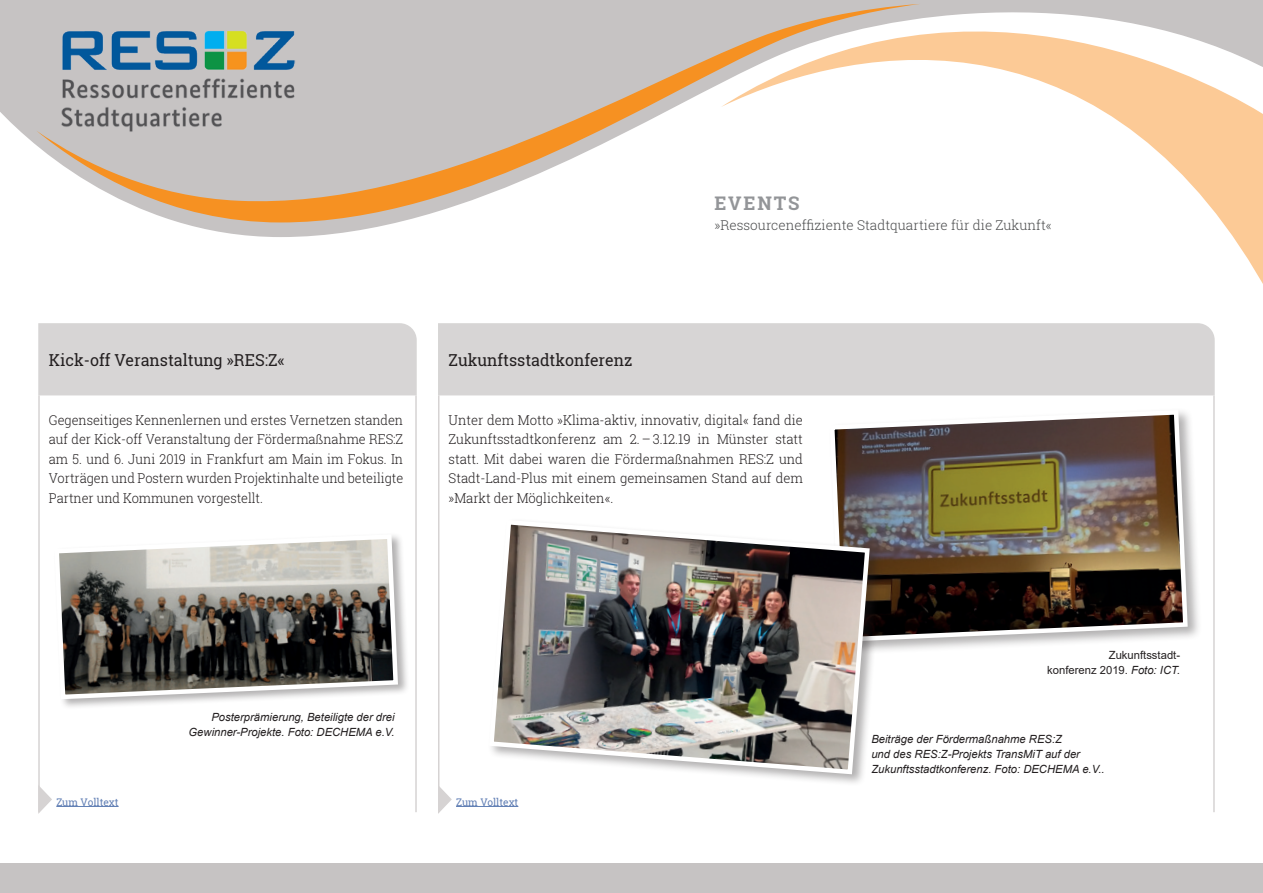
<style>
.page{position:relative;width:1263px;height:893px;background:#fff}
.page>*{position:absolute;margin:0;border:0;box-sizing:border-box;transform-origin:0 0}
.t1{font:700 18.75px "Roboto Slab";letter-spacing:.1em;color:#939598}
.t2{font:16.5px "Roboto Slab";color:#231f20}
.t3{font:300 13.5px/19.5px "Roboto Slab";letter-spacing:-.005em;color:#231f20;text-align:justify;scale:.95 1}
.t4{font:300 13.5px/19.5px "Roboto Slab";letter-spacing:-.005em;color:#231f20;text-align:justify}
.t5{font:300 13.5px "Roboto Slab";color:#4b4c4d}
.t6{font:italic 11.25px/15px "Arial";color:#231f20;text-align:right}
.t7{font:11.25px/15px "Arial";color:#231f20;text-align:right}
.t8{font:10.5px "Roboto Slab";color:#607eb4}
.s1{font-style:italic}
</style>
<div class="page">
<svg style="left:0;top:0;width:721px;height:237px"></svg>
<svg style="left:721px;top:0;width:542px;height:284px"></svg>
<svg style="left:36px;top:4px;width:884px;height:218px;fill:#c6c3c3"></svg>
<img style="left:62px;top:26px;width:234px;height:48px">
<img style="left:58px;top:74px;width:240px;height:59px">
<div style="left:38px;top:323px;width:379px;height:72px;background:#d7d5d5"></div>
<div style="left:53px;top:532px;width:357px;height:178px;background:#231f20;opacity:.35"></div>
<svg style="left:53px;top:532px;width:347px;height:170px"></svg>
<hr style="left:38px;top:395px;width:2px;height:417px;background:#d6d3d3">
<hr style="left:415px;top:395px;width:2px;height:417px;background:#d6d3d3">
<svg style="left:38px;top:787px;width:14px;height:27px"></svg>
<hr style="left:56px;top:806px;width:63px;height:1px;background:#607eb4">
<div style="left:438px;top:323px;width:777px;height:72px;background:#d7d5d5"></div>
<hr style="left:438px;top:395px;width:1px;height:417px;background:#d6d3d3">
<hr style="left:1213px;top:395px;width:2px;height:417px;background:#d6d3d3">
<svg style="left:438px;top:785px;width:14px;height:29px"></svg>
<hr style="left:456px;top:806px;width:62px;height:1px;background:#607eb4">
<div style="left:828px;top:407px;width:374px;height:248px;background:#231f20;opacity:.35"></div>
<img style="left:828px;top:408px;width:362px;height:236px">
<div style="left:488px;top:518px;width:395px;height:269px;background:#231f20;opacity:.35"></div>
<img style="left:488px;top:517px;width:384px;height:260px">
<div style="left:0;top:863px;width:1263px;height:30px;background:#c6c3c3"></div>
<p class="t1" style="left:714px;top:190px;width:87px">EVENTS</p>
<p class="t5" style="left:714px;top:215px;width:339px">»Ressourceneffiziente Stadtquartiere für die Zukunft«</p>
<p class="t2" style="left:49px;top:349px;width:237px">Kick-off Veranstaltung »RES:Z«</p>
<p class="t3" style="left:49px;top:410px;width:374px">Gegenseitiges Kennenlernen und erstes Vernetzen standen auf der Kick-off Veranstaltung der Fördermaßnahme RES:Z am 5. und 6. Juni 2019 in Frankfurt am Main im Fokus. In Vorträgen und Postern wurden Projektinhalte und beteiligte Partner und Kommunen vorgestellt.</p>
<p class="t2" style="left:449px;top:349px;width:185px">Zukunftsstadtkonferenz</p>
<p class="t4" style="left:449px;top:410px;width:356px">Unter dem Motto »Klima-aktiv, innovativ, digital« fand die Zukunftsstadtkonferenz am 2. – 3.12.19 in Münster statt statt. Mit dabei waren die Fördermaßnahmen RES:Z und Stadt-Land-Plus mit einem gemeinsamen Stand auf dem »Markt der Möglichkeiten«.</p>
<p class="t8" style="left:56px;top:795px;width:64px">Zum Volltext</p>
<p class="t6" style="left:189px;top:710px;width:208px">Posterprämierung, Beteiligte der drei<br>Gewinner-Projekte. Foto: DECHEMA e.V.</p>
<p class="t8" style="left:456px;top:795px;width:64px">Zum Volltext</p>
<p class="t7" style="left:1047px;top:648px;width:134px">Zukunftsstadt-<br>konferenz 2019. <span class="s1">Foto: ICT.</span></p>
<p class="t6" style="left:871px;top:732px;width:235px;text-align:left">Beiträge der Fördermaßnahme RES:Z<br>und des RES:Z-Projekts TransMiT auf der<br>Zukunftsstadtkonferenz. Foto: DECHEMA e.V..</p>
</div>
